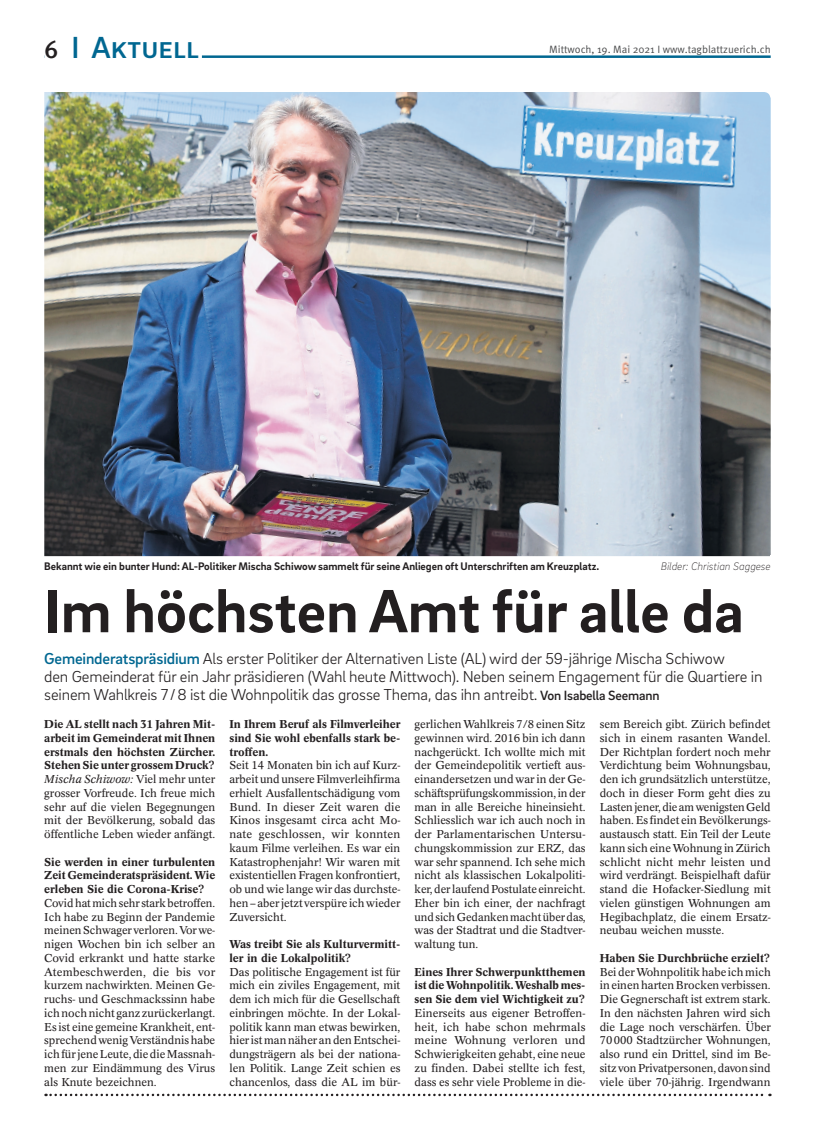
<style>
.page{position:relative;width:815px;height:1134px;background:#fff}
.page>*{position:absolute;margin:0;border:0;box-sizing:border-box;transform-origin:0 0}
.t1{font:700 62.5px "Brix Sans";color:#231f20}
.t2{font:500 31.25px "Brix Sans";color:#006791}
.t3{font:500 25px "Meta Pro";color:#231f20}
.t4{font:300 16.25px/18.1px "Brix Sans";letter-spacing:-.01em;color:#231f20}
.t5{font:11.25px/13.8px "Concorde Pro";color:#231f20;text-align:justify}
.t6{font:500 11.25px/13.8px "Concorde Pro";color:#231f20;text-align:justify}
.t7{font:700 11.25px "Brix Sans";color:#231f20}
.t8{font:italic 200 11.25px "Brix Sans";color:#231f20}
.t9{font:10.62px "Meta Pro Norm";color:#4b4c4d}
.s1{font-weight:500;color:#006791}
.s2{font-weight:500;font-size:13.75px}
.s3{font-weight:500}
.s4{font-style:italic}
</style>
<div class="page">
<hr style="left:44px;top:55px;width:727px;height:3px;background:#006791">
<hr style="left:44px;top:54px;width:158px;height:4px;background:#fff">
<svg style="left:46px;top:1094px;width:724px;height:2px"></svg>
<img style="left:44px;top:92px;width:727px;height:464px">
<h2 class="t2" style="left:71px;top:27px;width:129px">I Aktuell</h2>
<h3 class="t3" style="left:44px;top:30px;width:16px">6</h3>
<p class="t9" style="left:549px;top:41px;width:223px">Mittwoch, 19. Mai 2021 I www.tagblattzuerich.ch</p>
<p class="t7" style="left:44px;top:559px;width:556px">Bekannt wie ein bunter Hund: AL-Politiker Mischa Schiwow sammelt für seine Anliegen oft Unterschriften am Kreuzplatz.</p>
<p class="t8" style="left:661px;top:559px;width:111px">Bilder: Christian Saggese</p>
<h1 class="t1" style="left:44px;top:570px;width:701px">Im höchsten Amt für alle da</h1>
<p class="t4" style="left:44px;top:648px;width:720px"><span class="s1">Gemeinderatspräsidium</span> Als erster Politiker der Alternativen Liste (AL) wird der 59-jährige Mischa Schiwow<br>den Gemeinderat für ein Jahr präsidieren (Wahl heute Mittwoch). Neben seinem Engagement für die Quartiere in seinem Wahlkreis 7/8 ist die Wohnpolitik das grosse Thema, das ihn antreibt. <span class="s2">Von Isabella Seemann</span></p>
<p class="t5" style="left:44px;top:717px;width:173px"><span class="s3">Die AL stellt nach 31 Jahren Mit&shy;arbeit im Gemeinderat mit Ihnen erstmals den höchsten Zürcher.<br>Stehen Sie unter grossem Druck?<br></span><span class="s4">Mischa Schiwow:</span> Viel mehr unter grosser Vorfreude. Ich freue mich sehr auf die vielen Begegnungen mit der Bevölkerung, sobald das öffentliche Leben wieder anfängt.</p>
<p class="t6" style="left:44px;top:855px;width:172px">Sie werden in einer turbulenten Zeit Gemeinderatspräsident. Wie erleben Sie die Corona-Krise?</p>
<p class="t5" style="left:44px;top:896px;width:173px">Covid hat mich sehr stark betroffen.<br>Ich habe zu Beginn der Pandemie meinen Schwager verloren. Vor we&shy;nigen Wochen bin ich selber an Covid erkrankt und hatte starke Atembeschwerden, die bis vor kurzem nachwirkten. Meinen Ge&shy;ruchs- und Geschmackssinn habe ich noch nicht ganz zurückerlangt.<br>Es ist eine gemeine Krankheit, ent&shy;sprechend wenig Verständnis habe ich für jene Leute, die die Massnah&shy;men zur Eindämmung des Virus als Knute bezeichnen.</p>
<p class="t6" style="left:229px;top:717px;width:172px">In Ihrem Beruf als Filmverleiher sind Sie wohl ebenfalls stark be&shy;troffen.</p>
<p class="t5" style="left:229px;top:758px;width:173px">Seit 14 Monaten bin ich auf Kurz&shy;arbeit und unsere Filmverleihfirma erhielt Ausfallentschädigung vom Bund. In dieser Zeit waren die Kinos insgesamt circa acht Mo&shy;nate geschlossen, wir konnten kaum Filme verleihen. Es war ein Katastrophenjahr! Wir waren mit existentiellen Fragen konfrontiert, ob und wie lange wir das durchste&shy;hen – aber jetzt verspüre ich wieder Zuversicht.</p>
<p class="t6" style="left:229px;top:937px;width:172px">Was treibt Sie als Kulturvermitt&shy;ler in die Lokalpolitik?</p>
<p class="t5" style="left:229px;top:965px;width:172px">Das politische Engagement ist für mich ein ziviles Engagement, mit dem ich mich für die Gesellschaft einbringen möchte. In der Lokal&shy;politik kann man etwas bewirken, hier ist man näher an den Entschei&shy;dungsträgern als bei der nationa&shy;len Politik. Lange Zeit schien es chancenlos, dass die AL im bür-</p>
<p class="t5" style="left:415px;top:717px;width:173px">gerlichen Wahlkreis 7/8 einen Sitz gewinnen wird. 2016 bin ich dann nachgerückt. Ich wollte mich mit der Gemeindepolitik vertieft aus&shy;einandersetzen und war in der Ge&shy;schäftsprüfungskommission, in der man in alle Bereiche hineinsieht.<br>Schliesslich war ich auch noch in der Parlamentarischen Untersu&shy;chungskommission zur ERZ, das war sehr spannend. Ich sehe mich nicht als klassischen Lokalpoliti&shy;ker, der laufend Postulate einreicht.<br>Eher bin ich einer, der nachfragt und sich Gedanken macht über das, was der Stadtrat und die Stadtver&shy;waltung tun.</p>
<p class="t6" style="left:415px;top:965px;width:172px">Eines Ihrer Schwerpunktthemen ist die Wohnpolitik. Weshalb mes&shy;sen Sie dem viel Wichtigkeit zu?</p>
<p class="t5" style="left:415px;top:1006px;width:173px">Einerseits aus eigener Betroffen&shy;heit, ich habe schon mehrmals meine Wohnung verloren und Schwierigkeiten gehabt, eine neue zu finden. Dabei stellte ich fest, dass es sehr viele Probleme in die-</p>
<p class="t5" style="left:600px;top:717px;width:173px">sem Bereich gibt. Zürich befindet sich in einem rasanten Wandel.<br>Der Richtplan fordert noch mehr Verdichtung beim Wohnungsbau, den ich grundsätzlich unterstütze, doch in dieser Form geht dies zu Lasten jener, die am wenigsten Geld haben. Es findet ein Bevölkerungs&shy;austausch statt. Ein Teil der Leute kann sich eine Wohnung in Zürich schlicht nicht mehr leisten und wird verdrängt. Beispielhaft dafür stand die Hofacker-Siedlung mit vielen günstigen Wohnungen am Hegibachplatz, die einem Ersatz&shy;neubau weichen musste.</p>
<p class="t6" style="left:600px;top:951px;width:172px">Haben Sie Durchbrüche erzielt?</p>
<p class="t5" style="left:600px;top:965px;width:173px">Bei der Wohnpolitik habe ich mich in einen harten Brocken verbissen.<br>Die Gegnerschaft ist extrem stark.<br>In den nächsten Jahren wird sich die Lage noch verschärfen. Über 70000 Stadtzürcher Wohnungen, also rund ein Drittel, sind im Be&shy;sitz von Privatpersonen, davon sind viele über 70-jährig. Irgendwann</p>
</div>
